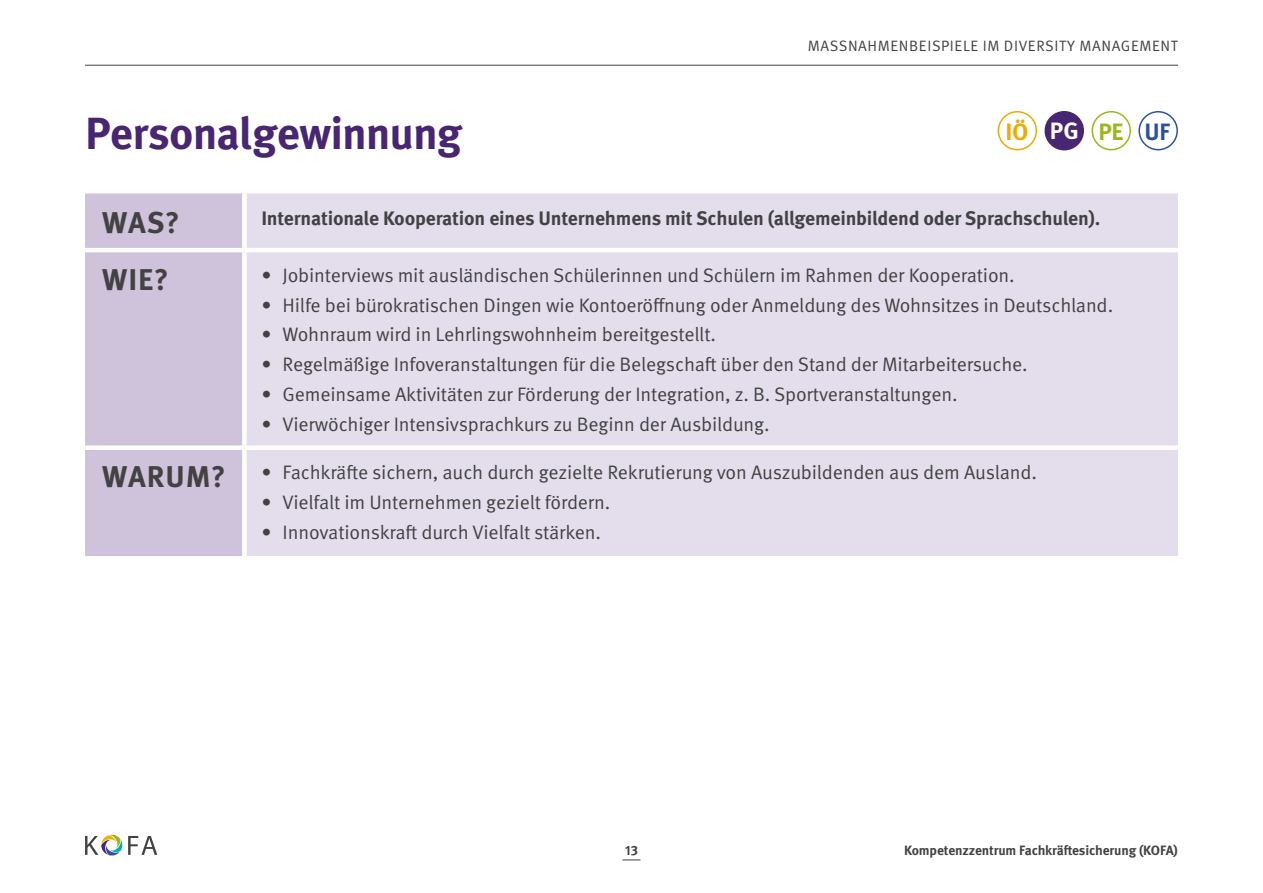
<style>
.page{position:relative;width:1263px;height:893px;background:#fff}
.page>*{position:absolute;margin:0;border:0;box-sizing:border-box;transform-origin:0 0}
.t1{font:700 45px "Meta Pro";letter-spacing:-.02em;color:#492671}
.t2{font:700 30px "Meta Pro";letter-spacing:.03em;color:#424242}
.t3{font:700 23.55px "Meta Pro";letter-spacing:-.01em;color:#f1aa00}
.t4{font:19.5px "Meta Pro Norm";letter-spacing:-.01em;color:#424242}
.t5{font:700 19.5px "Meta Pro";letter-spacing:-.01em;color:#424242}
.t6{font:15px "Meta Pro Norm";letter-spacing:.04em;color:#424242}
.t7{font:700 13.5px "Meta Pro";letter-spacing:-.01em;color:#424242}
.s1{color:#fff}
.s2{color:#9cb71c}
.s3{color:#2f509f}
.s4{font-family:"Meta Pro";font-weight:700;font-size:30px}
</style>
<div class="page">
<svg style="left:85px;top:834px;width:72px;height:22px"></svg>
<div style="left:998px;top:111px;width:39px;height:39px;border:2px solid #f1aa00;border-radius:50%"></div>
<div style="left:1045px;top:112px;width:38px;height:38px;background:#492671;border-radius:50%"></div>
<div style="left:1044px;top:111px;width:40px;height:39px;border:2px solid #492671;border-radius:50%"></div>
<div style="left:1091px;top:111px;width:40px;height:39px;border:2px solid #9cb71c;border-radius:50%"></div>
<div style="left:1138px;top:111px;width:40px;height:39px;border:2px solid #2f509f;border-radius:50%"></div>
<div style="left:85px;top:193px;width:157px;height:363px;background:#cec3da"></div>
<div style="left:247px;top:193px;width:931px;height:363px;background:#e4deec"></div>
<hr style="left:85px;top:248px;width:159px;height:4px;background:#fff">
<hr style="left:244px;top:248px;width:934px;height:4px;background:#fff">
<div style="left:85px;top:445px;width:159px;height:5px;background:#fff"></div>
<div style="left:244px;top:445px;width:934px;height:5px;background:#fff"></div>
<hr style="left:85px;top:65px;width:1093px;height:1px;background:#424242">
<svg style="left:622px;top:859px;width:18px;height:1px"></svg>
<p class="t6" style="left:808px;top:34px;width:371px">MASSNAHMENBEISPIELE IM DIVERSITY MANAGEMENT</p>
<h1 class="t1" style="left:85px;top:98px;width:379px">Personalgewinnung</h1>
<p class="t3" style="left:1005px;top:113px;width:166px">IÖ <span class="s1">PG</span> <span class="s2">PE</span> <span class="s3">UF</span></p>
<h2 class="t2" style="left:102px;top:199px;width:79px">WAS?</h2>
<p class="t5" style="left:261px;top:203px;width:840px">Internationale Kooperation eines Unternehmens mit Schulen (allgemeinbildend oder Sprachschulen).</p>
<h2 class="t2" style="left:102px;top:256px;width:68px">WIE?</h2>
<p class="t4" style="left:261px;top:260px;width:755px">• Jobinterviews mit ausländischen Schülerinnen und Schülern im Rahmen der Kooperation.</p>
<p class="t4" style="left:261px;top:290px;width:853px">• Hilfe bei bürokratischen Dingen wie Kontoeröffnung oder Anmeldung des Wohnsitzes in Deutschland.</p>
<p class="t4" style="left:261px;top:320px;width:456px">• Wohnraum wird in Lehrlingswohnheim bereitgestellt.</p>
<p class="t4" style="left:261px;top:350px;width:768px">• Regelmäßige Infoveranstaltungen für die Belegschaft über den Stand der Mitarbeitersuche.</p>
<p class="t4" style="left:261px;top:379px;width:698px">• Gemeinsame Aktivitäten zur Förderung der Integration, z. B. Sportveranstaltungen.</p>
<p class="t4" style="left:261px;top:409px;width:510px">• Vierwöchiger Intensivsprachkurs zu Beginn der Ausbildung.</p>
<p class="t4" style="left:102px;top:458px;width:936px"><span class="s4">WARUM?</span> • Fachkräfte sichern, auch durch gezielte Rekrutierung von Auszubildenden aus dem Ausland.</p>
<p class="t4" style="left:261px;top:488px;width:350px">• Vielfalt im Unternehmen gezielt fördern.</p>
<p class="t4" style="left:261px;top:517px;width:341px">• Innovationskraft durch Vielfalt stärken.</p>
<p class="t7" style="left:625px;top:840px;width:14px">13</p>
<p class="t7" style="left:904px;top:840px;width:275px">Kompetenzzentrum Fachkräftesicherung (KOFA)</p>
</div>
